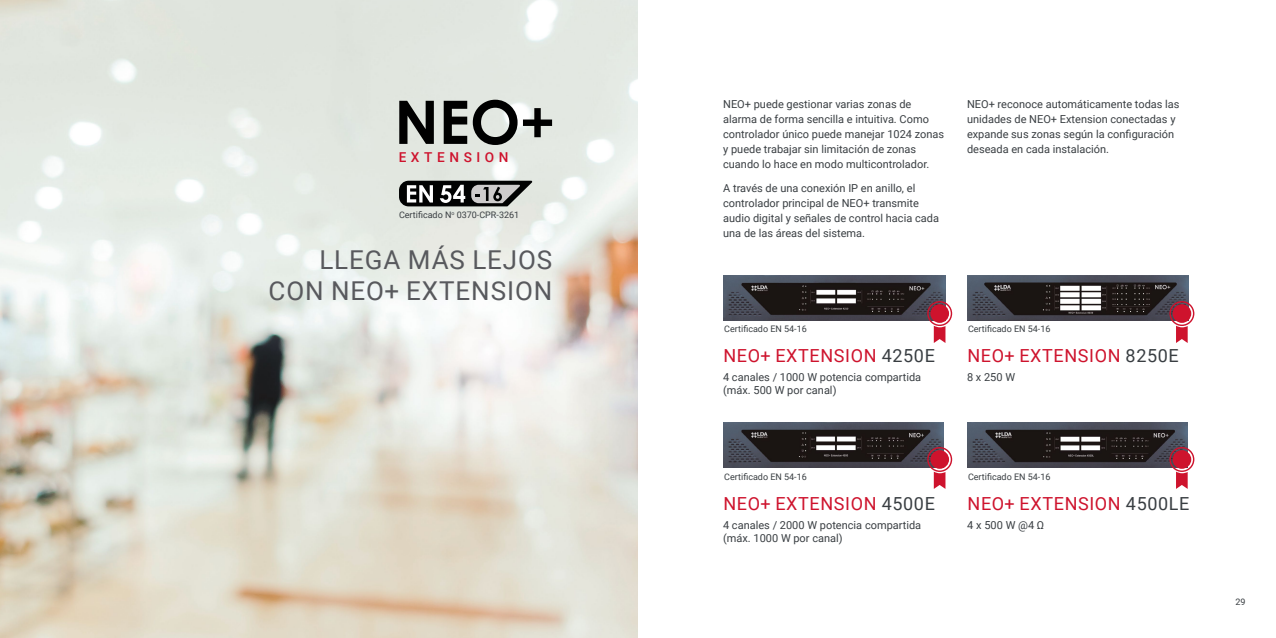
<style>
.page{position:relative;width:1276px;height:638px;background:#fff}
.page>*{position:absolute;margin:0;border:0;box-sizing:border-box;transform-origin:0 0}
.t1{font:26px/31.2px "Roboto";letter-spacing:.035em;color:#58595d;text-align:right}
.t2{font:18px "Roboto";letter-spacing:.035em;color:#ce132d}
.t3{font:500 13.6px "Roboto";letter-spacing:.335em;color:#ce132d}
.t4{font:11px/15px "Roboto";color:#393e42}
.t5{font:9px "Roboto";color:#393e42}
.s1{color:#393e42}
</style>
<div class="page">
<img style="left:0;top:0;width:638px;height:638px">
<img style="left:723px;top:275px;width:222px;height:45px">
<img style="left:967px;top:275px;width:221px;height:45px">
<img style="left:723px;top:423px;width:221px;height:45px">
<img style="left:967px;top:423px;width:220px;height:45px">
<svg style="left:927px;top:301px;width:25px;height:42px"></svg>
<div style="left:930px;top:304px;width:19px;height:19px;background:#ce132d;border-radius:50%"></div>
<svg style="left:927px;top:447px;width:25px;height:42px"></svg>
<div style="left:930px;top:450px;width:19px;height:19px;background:#ce132d;border-radius:50%"></div>
<svg style="left:1169px;top:447px;width:25px;height:42px"></svg>
<div style="left:1172px;top:450px;width:19px;height:19px;background:#ce132d;border-radius:50%"></div>
<svg style="left:1169px;top:301px;width:25px;height:42px"></svg>
<div style="left:1172px;top:304px;width:19px;height:19px;background:#ce132d;border-radius:50%"></div>
<svg style="left:399px;top:101px;width:35px;height:43px;background:#505250"></svg>
<svg style="left:444px;top:101px;width:23px;height:43px"></svg>
<svg style="left:473px;top:100px;width:44px;height:45px;background:#787b78"></svg>
<svg style="left:523px;top:108px;width:29px;height:29px"></svg>
<svg style="left:399px;top:181px;width:133px;height:25px;background:#616161"></svg>
<p class="t3" style="left:399px;top:148px;width:111px">EXTENSION</p>
<p class="t5" style="left:399px;top:208px;width:122px">Certificado N<sup>o</sup> 0370-CPR-3261</p>
<h1 class="t1" style="left:269px;top:243px;width:285px">LLEGA MÁS LEJOS<br>CON NEO+ EXTENSION</h1>
<p class="t4" style="left:723px;top:96px;width:222px">NEO+ puede gestionar varias zonas de alarma de forma sencilla e intuitiva. Como controlador único puede manejar 1024 zonas y puede trabajar sin limitación de zonas cuando lo hace en modo multicontrolador.</p>
<p class="t4" style="left:723px;top:180px;width:217px">A través de una conexión IP en anillo, el controlador principal de NEO+ transmite audio digital y señales de control hacia cada una de las áreas del sistema.</p>
<p class="t4" style="left:967px;top:96px;width:214px">NEO+ reconoce automáticamente todas las unidades de NEO+ Extension conectadas y expande sus zonas según la configuración deseada en cada instalación.</p>
<p class="t5" style="left:724px;top:322px;width:84px">Certificado EN 54-16</p>
<p class="t5" style="left:968px;top:322px;width:84px">Certificado EN 54-16</p>
<h2 class="t2" style="left:723px;top:343px;width:213px">NEO+ EXTENSION <span class="s1">4250E</span></h2>
<p class="t4" style="left:723px;top:370px;width:200px;line-height:13.2px">4 canales / 1000 W potencia compartida (máx. 500 W por canal)</p>
<h2 class="t2" style="left:967px;top:343px;width:213px">NEO+ EXTENSION <span class="s1">8250E</span></h2>
<p class="t4" style="left:967px;top:369px;width:50px">8 x 250 W</p>
<p class="t5" style="left:724px;top:470px;width:84px">Certificado EN 54-16</p>
<p class="t5" style="left:968px;top:470px;width:84px">Certificado EN 54-16</p>
<h2 class="t2" style="left:723px;top:491px;width:213px">NEO+ EXTENSION <span class="s1">4500E</span></h2>
<p class="t4" style="left:723px;top:518px;width:200px;line-height:13.2px">4 canales / 2000 W potencia compartida (máx. 1000 W por canal)</p>
<h2 class="t2" style="left:967px;top:491px;width:223px">NEO+ EXTENSION <span class="s1">4500LE</span></h2>
<p class="t4" style="left:967px;top:517px;width:78px">4 x 500 W @4 Ω</p>
<p class="t5" style="left:1235px;top:595px;width:12px">29</p>
</div>
